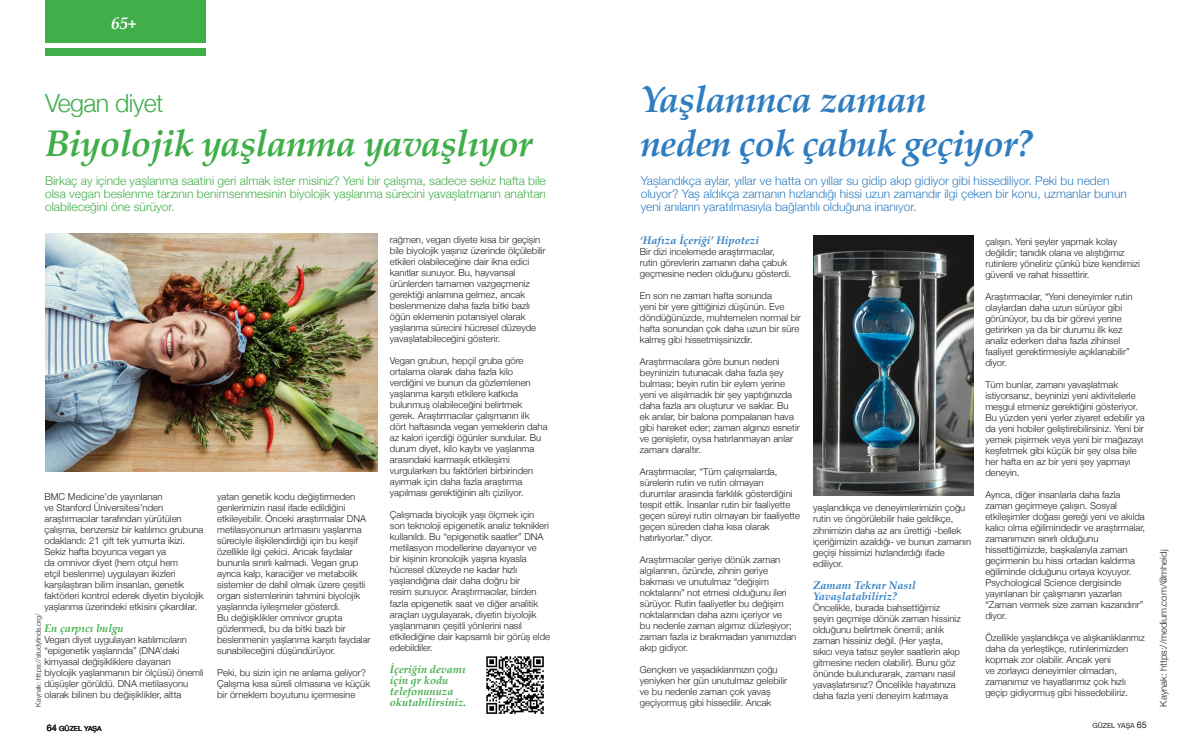
<style>
.page{position:relative;width:1191px;height:752px;background:#fff}
.page>*{position:absolute;margin:0;border:0;box-sizing:border-box;transform-origin:0 0}
.t1{font:italic 700 37px/44px "Palatino Linotype";letter-spacing:-.025em;color:#2e7dc1}
.t2{font:italic 700 37px "Palatino Linotype";letter-spacing:-.025em;color:#40ae49}
.t3{font:300 25px "Helvetica Neue";letter-spacing:-.025em;color:#40ae49}
.t4{font:italic 700 17px "Palatino Linotype";color:#fff}
.KUTU{font:300 12px/13px "Helvetica Neue";color:#2e7dc1}
.KUTU-2{font:300 12px/13px "Helvetica Neue";color:#40ae49;text-align:justify}
.KUTU-3{font:italic 700 11px/11px "Palatino Linotype";color:#40ae49}
.KUTU-4{font:italic 700 11px/11px "Palatino Linotype";color:#2e7dc1}
.KUTUBASLIK{font:300 9.5px/11px "Helvetica Neue";color:#231f20}
.KUTUBASLIK-2{font:300 7px "Helvetica Neue";color:#231f20}
.t5{font:7px "Helvetica Neue";color:#231f20}
.s1{font-size:9px}
</style>
<div class="page">
<div style="left:45px;top:0;width:161px;height:43px;background:#40ae49"></div>
<div style="left:45px;top:48px;width:161px;height:8px;background:#40ae49"></div>
<img style="left:45px;top:234px;width:333px;height:237px">
<img style="left:813px;top:236px;width:160px;height:259px">
<img style="left:486px;top:656px;width:58px;height:58px">
<p class="t4" style="left:111px;top:11px;width:27px">65+</p>
<p class="t3" style="left:45px;top:83px;width:120px">Vegan diyet</p>
<p class="t2" style="left:45px;top:117px;width:489px">Biyolojik yaşlanma yavaşlıyor</p>
<p class="t1" style="left:640px;top:76px;width:394px">Yaşlanınca zaman<br>neden çok çabuk geçiyor?</p>
<p class="KUTU-2" style="left:45px;top:174px;width:502px">Birkaç ay içinde yaşlanma saatini geri almak ister misiniz? Yeni bir çalışma, sadece sekiz hafta bile olsa vegan beslenme tarzının benimsenmesinin biyolojik yaşlanma sürecini yavaşlatmanın anahtarı olabileceğini öne sürüyor.</p>
<p class="KUTU" style="left:640px;top:174px;width:488px">Yaşlandıkça aylar, yıllar ve hatta on yıllar su gidip akıp gidiyor gibi hissediliyor. Peki bu neden oluyor? Yaş aldıkça zamanın hızlandığı hissi uzun zamandır ilgi çeken bir konu, uzmanlar bunun yeni anıların yaratılmasıyla bağlantılı olduğuna inanıyor.</p>
<p class="KUTUBASLIK" style="left:44px;top:490px;width:161px">BMC Medicine’de yayınlanan<br>ve Stanford Üniversitesi’nden araştırmacılar tarafından yürütülen çalışma, benzersiz bir katılımcı grubuna odaklandı: 21 çift tek yumurta ikizi.</p>
<p class="KUTUBASLIK" style="left:44px;top:545px;width:161px">Sekiz hafta boyunca vegan ya<br>da omnivor diyet (hem otçul hem<br>etçil beslenme) uygulayan ikizleri karşılaştıran bilim insanları, genetik faktörleri kontrol ederek diyetin biyolojik yaşlanma üzerindeki etkisini çıkardılar.</p>
<p class="KUTU-3" style="left:44px;top:622px;width:81px">En çarpıcı bulgu</p>
<p class="KUTUBASLIK" style="left:44px;top:633px;width:161px">Vegan diyet uygulayan katılımcıların “epigenetik yaşlarında” (DNA’daki kimyasal değişikliklere dayanan biyolojik yaşlanmanın bir ölçüsü) önemli düşüşler görüldü. DNA metilasyonu olarak bilinen bu değişiklikler, altta</p>
<p class="KUTUBASLIK-2" style="left:33px;top:706px;width:95px;rotate:-90deg">Kaynak: https://studyfinds.org/</p>
<p class="KUTUBASLIK" style="left:217px;top:490px;width:155px">yatan genetik kodu değiştirmeden genlerimizin nasıl ifade edildiğini etkileyebilir. Önceki araştırmalar DNA metilasyonunun artmasını yaşlanma süreciyle ilişkilendirdiği için bu keşif özellikle ilgi çekici. Ancak faydalar bununla sınırlı kalmadı. Vegan grup ayrıca kalp, karaciğer ve metabolik sistemler de dahil olmak üzere çeşitli organ sistemlerinin tahmini biyolojik yaşlarında iyileşmeler gösterdi.<br>Bu değişiklikler omnivor grupta gözlenmedi, bu da bitki bazlı bir beslenmenin yaşlanma karşıtı faydalar sunabileceğini düşündürüyor.</p>
<p class="KUTUBASLIK" style="left:217px;top:666px;width:150px">Peki, bu sizin için ne anlama geliyor?</p>
<p class="KUTUBASLIK" style="left:217px;top:677px;width:154px">Çalışma kısa süreli olmasına ve küçük bir örneklem boyutunu içermesine</p>
<p class="KUTUBASLIK" style="left:390px;top:233px;width:157px">rağmen, vegan diyete kısa bir geçişin bile biyolojik yaşınız üzerinde ölçülebilir etkileri olabileceğine dair ikna edici kanıtlar sunuyor. Bu, hayvansal ürünlerden tamamen vazgeçmeniz gerektiği anlamına gelmez, ancak beslenmenize daha fazla bitki bazlı öğün eklemenin potansiyel olarak yaşlanma sürecini hücresel düzeyde yavaşlatabileceğini gösterir.</p>
<p class="KUTUBASLIK" style="left:390px;top:354px;width:159px">Vegan grubun, hepçil gruba göre ortalama olarak daha fazla kilo verdiğini ve bunun da gözlemlenen yaşlanma karşıtı etkilere katkıda bulunmuş olabileceğini belirtmek gerek. Araştırmacılar çalışmanın ilk dört haftasında vegan yemeklerin daha az kalori içerdiği öğünler sundular. Bu durum diyet, kilo kaybı ve yaşlanma arasındaki karmaşık etkileşimi vurgularken bu faktörleri birbirinden ayırmak için daha fazla araştırma yapılması gerektiğinin altı çiziliyor.</p>
<p class="KUTUBASLIK" style="left:390px;top:508px;width:162px">Çalışmada biyolojik yaşı ölçmek için son teknoloji epigenetik analiz teknikleri kullanıldı. Bu “epigenetik saatler” DNA metilasyon modellerine dayanıyor ve<br>bir kişinin kronolojik yaşına kıyasla hücresel düzeyde ne kadar hızlı yaşlandığına dair daha doğru bir<br>resim sunuyor. Araştırmacılar, birden fazla epigenetik saat ve diğer analitik araçları uygulayarak, diyetin biyolojik yaşlanmanın çeşitli yönlerini nasıl etkilediğine dair kapsamlı bir görüş elde edebildiler.</p>
<p class="KUTU-3" style="left:390px;top:662px;width:78px">İçeriğin devamı için qr kodu telefonunuza okutabilirsiniz.</p>
<p class="KUTU-4" style="left:640px;top:234px;width:121px">‘Hafıza İçeriği’ Hipotezi</p>
<p class="KUTUBASLIK" style="left:640px;top:245px;width:153px">Bir dizi incelemede araştırmacılar, rutin görevlerin zamanın daha çabuk geçmesine neden olduğunu gösterdi.</p>
<p class="KUTUBASLIK" style="left:640px;top:289px;width:162px">En son ne zaman hafta sonunda<br>yeni bir yere gittiğinizi düşünün. Eve döndüğünüzde, muhtemelen normal bir hafta sonundan çok daha uzun bir süre kalmış gibi hissetmişsinizdir.</p>
<p class="KUTUBASLIK" style="left:640px;top:355px;width:161px">Araştırmacılara göre bunun nedeni beyninizin tutunacak daha fazla şey bulması; beyin rutin bir eylem yerine yeni ve alışılmadık bir şey yaptığınızda daha fazla anı oluşturur ve saklar. Bu ek anılar, bir balona pompalanan hava gibi hareket eder; zaman algınızı esnetir ve genişletir, oysa hatırlanmayan anlar zamanı daraltır.</p>
<p class="KUTUBASLIK" style="left:640px;top:465px;width:161px">Araştırmacılar, “Tüm çalışmalarda, sürelerin rutin ve rutin olmayan durumlar arasında farklılık gösterdiğini tespit ettik. İnsanlar rutin bir faaliyette geçen süreyi rutin olmayan bir faaliyette geçen süreden daha kısa olarak hatırlıyorlar.” diyor.</p>
<p class="KUTUBASLIK" style="left:640px;top:553px;width:158px">Araştırmacılar geriye dönük zaman algılarının, özünde, zihnin geriye bakması ve unutulmaz “değişim noktalarını” not etmesi olduğunu ileri sürüyor. Rutin faaliyetler bu değişim noktalarından daha azını içeriyor ve<br>bu nedenle zaman algımız düzleşiyor; zaman fazla iz bırakmadan yanımızdan akıp gidiyor.</p>
<p class="KUTUBASLIK" style="left:640px;top:663px;width:149px">Gençken ve yaşadıklarımızın çoğu yeniyken her gün unutulmaz gelebilir ve bu nedenle zaman çok yavaş geçiyormuş gibi hissedilir. Ancak</p>
<p class="KUTUBASLIK" style="left:813px;top:501px;width:160px">yaşlandıkça ve deneyimlerimizin çoğu rutin ve öngörülebilir hale geldikçe, zihnimizin daha az anı ürettiği -bellek içeriğimizin azaldığı- ve bunun zamanın geçişi hissimizi hızlandırdığı ifade ediliyor.</p>
<p class="KUTU-4" style="left:813px;top:578px;width:104px">Zamanı Tekrar Nasıl<br>Yavaşlatabiliriz?</p>
<p class="KUTUBASLIK" style="left:813px;top:600px;width:149px">Öncelikle, burada bahsettiğimiz şeyin geçmişe dönük zaman hissiniz olduğunu belirtmek önemli; anlık zaman hissiniz değil. (Her yaşta, sıkıcı veya tatsız şeyler saatlerin akıp gitmesine neden olabilir). Bunu göz önünde bulundurarak, zamanı nasıl yavaşlatırsınız? Öncelikle hayatınıza daha fazla yeni deneyim katmaya</p>
<p class="KUTUBASLIK" style="left:985px;top:235px;width:156px">çalışın. Yeni şeyler yapmak kolay değildir; tanıdık olana ve alıştığımız rutinlere yöneliriz çünkü bize kendimizi güvenli ve rahat hissettirir.</p>
<p class="KUTUBASLIK" style="left:985px;top:290px;width:149px">Araştırmacılar, “Yeni deneyimler rutin olaylardan daha uzun sürüyor gibi görünüyor, bu da bir görevi yerine getirirken ya da bir durumu ilk kez analiz ederken daha fazla zihinsel faaliyet gerektirmesiyle açıklanabilir” diyor.</p>
<p class="KUTUBASLIK" style="left:985px;top:378px;width:161px">Tüm bunlar, zamanı yavaşlatmak istiyorsanız, beyninizi yeni aktivitelerle meşgul etmeniz gerektiğini gösteriyor.<br>Bu yüzden yeni yerler ziyaret edebilir ya da yeni hobiler geliştirebilirsiniz. Yeni bir yemek pişirmek veya yeni bir mağazayı keşfetmek gibi küçük bir şey olsa bile her hafta en az bir yeni şey yapmayı deneyin.</p>
<p class="KUTUBASLIK" style="left:985px;top:488px;width:161px">Ayrıca, diğer insanlarla daha fazla zaman geçirmeye çalışın. Sosyal etkileşimler doğası gereği yeni ve akılda kalıcı olma eğilimindedir ve araştırmalar, zamanımızın sınırlı olduğunu hissettiğimizde, başkalarıyla zaman geçirmenin bu hissi ortadan kaldırma eğiliminde olduğunu ortaya koyuyor.<br>Psychological Science dergisinde yayınlanan bir çalışmanın yazarları “Zaman vermek size zaman kazandırır” diyor.</p>
<p class="KUTUBASLIK" style="left:985px;top:631px;width:161px">Özellikle yaşlandıkça ve alışkanlıklarımız daha da yerleştikçe, rutinlerimizden kopmak zor olabilir. Ancak yeni<br>ve zorlayıcı deneyimler olmadan, zamanımız ve hayatlarımız çok hızlı geçip gidiyormuş gibi hissedebiliriz.</p>
<p class="t5" style="left:47px;top:723px;width:56px"><span class="s1">64</span> GÜZEL YAŞA</p>
<p class="t5" style="left:1092px;top:719px;width:56px">GÜZEL YAŞA <span class="s1">65</span></p>
<p class="KUTUBASLIK" style="left:1157px;top:706px;width:159px;rotate:-90deg">Kaynak: https://medium.com/@mheidj</p>
</div>
